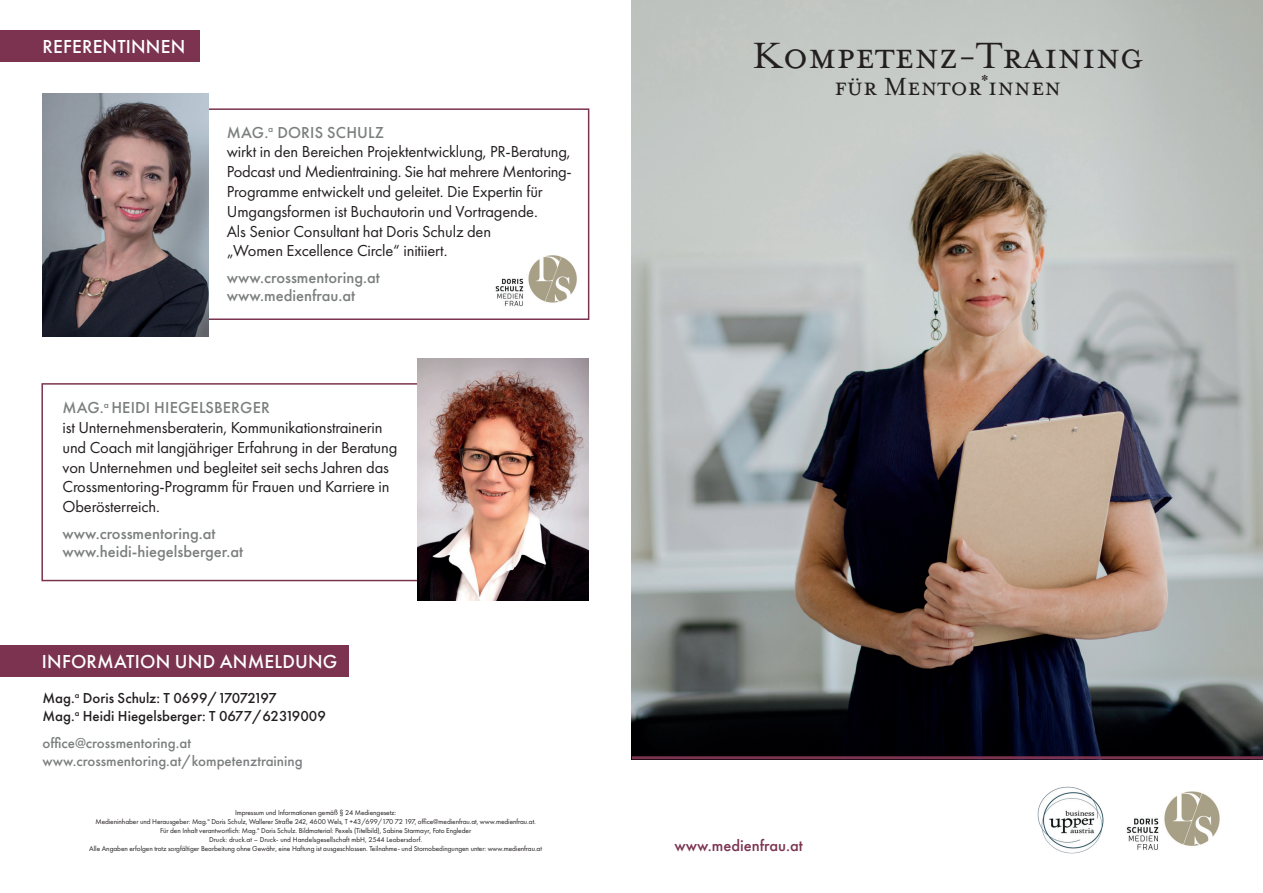
<style>
.page{position:relative;width:1263px;height:893px;background:#fff}
.page>*{position:absolute;margin:0;border:0;box-sizing:border-box;transform-origin:0 0}
.t1{font:42px "Mrs Eaves Small Caps OT";color:#231f20}
.t2{font:28.5px "Mrs Eaves Small Caps OT";color:#231f20}
.t3{font:500 19.5px "Futura PT";letter-spacing:.01em;color:#fff}
.t4{font:16.5px/19.8px "Futura PT";letter-spacing:-.01em;color:#231f20}
.t5{font:500 16.5px/18px "Futura PT";color:#7c7f7f}
.t6{font:500 16.5px "Futura PT";color:#7b3350}
.t7{font:500 15px/18px "Futura PT";color:#231f20}
.t8{font:500 15px/18px "Futura PT";color:#7c7f7f}
.t9{font:7.35px/9px "Futura PT";letter-spacing:-.01em;color:#231f20;text-align:center}
.s1{font-weight:500;color:#7c7f7f}
</style>
<div class="page">
<div style="left:0;top:31px;width:200px;height:31px;background:#7b3350"></div>
<div style="left:180px;top:108px;width:409px;height:212px;border:2px solid #7b3350"></div>
<img style="left:43px;top:94px;width:166px;height:242px">
<div style="left:41px;top:383px;width:409px;height:198px;border:2px solid #7b3350"></div>
<img style="left:417px;top:358px;width:172px;height:242px">
<img style="left:495px;top:255px;width:82px;height:51px">
<img style="left:632px;top:0;width:631px;height:756px">
<hr style="left:632px;top:756px;width:631px;height:3px;background:#7b3350">
<img style="left:1126px;top:791px;width:94px;height:59px">
<div style="left:0;top:645px;width:348px;height:31px;background:#7b3350"></div>
<img style="left:1038px;top:787px;width:65px;height:66px">
<p class="t3" style="left:43px;top:35px;width:144px">REFERENTINNEN</p>
<p class="t4" style="left:227px;top:122px;width:346px"><span class="s1">MAG.</span><sup>a</sup> <span class="s1">DORIS SCHULZ<br></span>wirkt in den Bereichen Projektentwicklung, PR-Beratung, Podcast und Medientraining. Sie hat mehrere Mentoring-Programme entwickelt und geleitet. Die Expertin für Umgangsformen ist Buchautorin und Vortragende.<br>Als Senior Consultant hat Doris Schulz den<br>„Women Excellence Circle“ initiiert.</p>
<p class="t5" style="left:227px;top:268px;width:154px">www.crossmentoring.at www.medienfrau.at</p>
<p class="t4" style="left:62px;top:398px;width:336px"><span class="s1">MAG.</span><sup>a</sup> <span class="s1">HEIDI HIEGELSBERGER<br></span>ist Unternehmensberaterin, Kommunikationstrainerin und Coach mit langjähriger Erfahrung in der Beratung von Unternehmen und begleitet seit sechs Jahren das Crossmentoring-Programm für Frauen und Karriere in Oberösterreich.</p>
<p class="t5" style="left:62px;top:524px;width:182px">www.crossmentoring.at www.heidi-hiegelsberger.at</p>
<p class="t3" style="left:42px;top:650px;width:297px">INFORMATION UND ANMELDUNG</p>
<p class="t7" style="left:42px;top:689px;width:285px">Mag.<sup>a</sup> Doris Schulz: T 0699/17072197<br>Mag.<sup>a</sup> Heidi Hiegelsberger: T 0677/62319009</p>
<p class="t8" style="left:42px;top:734px;width:262px">office@crossmentoring.at www.crossmentoring.at/kompetenztraining</p>
<p class="t9" style="left:89px;top:808px;width:454px">Impressum und Informationen gemäß § 24 Mediengesetz:<br>Medieninhaber und Herausgeber: Mag.<sup>a</sup> Doris Schulz, Wallerer Straße 242, 4600 Wels, T +43/699/170 72 197, office@medienfrau.at, www.medienfrau.at.<br>Für den Inhalt verantwortlich: Mag.<sup>a</sup> Doris Schulz. Bildmaterial: Pexels (Titelbild), Sabine Starmayr, Foto Engleder<br>Druck: druck.at – Druck- und Handelsgesellschaft mbH, 2544 Leobersdorf.<br>Alle Angaben erfolgen trotz sorgfältiger Bearbeitung ohne Gewähr, eine Haftung ist ausgeschlossen. Teilnahme- und Stornobedingungen unter: www.medienfrau.at</p>
<h1 class="t1" style="left:752px;top:33px;width:392px">Kompetenz-Training</h1>
<h2 class="t2" style="left:834px;top:71px;width:228px">für Mentor<sup>*</sup>innen</h2>
<p class="t6" style="left:674px;top:836px;width:130px">www.medienfrau.at</p>
</div>
